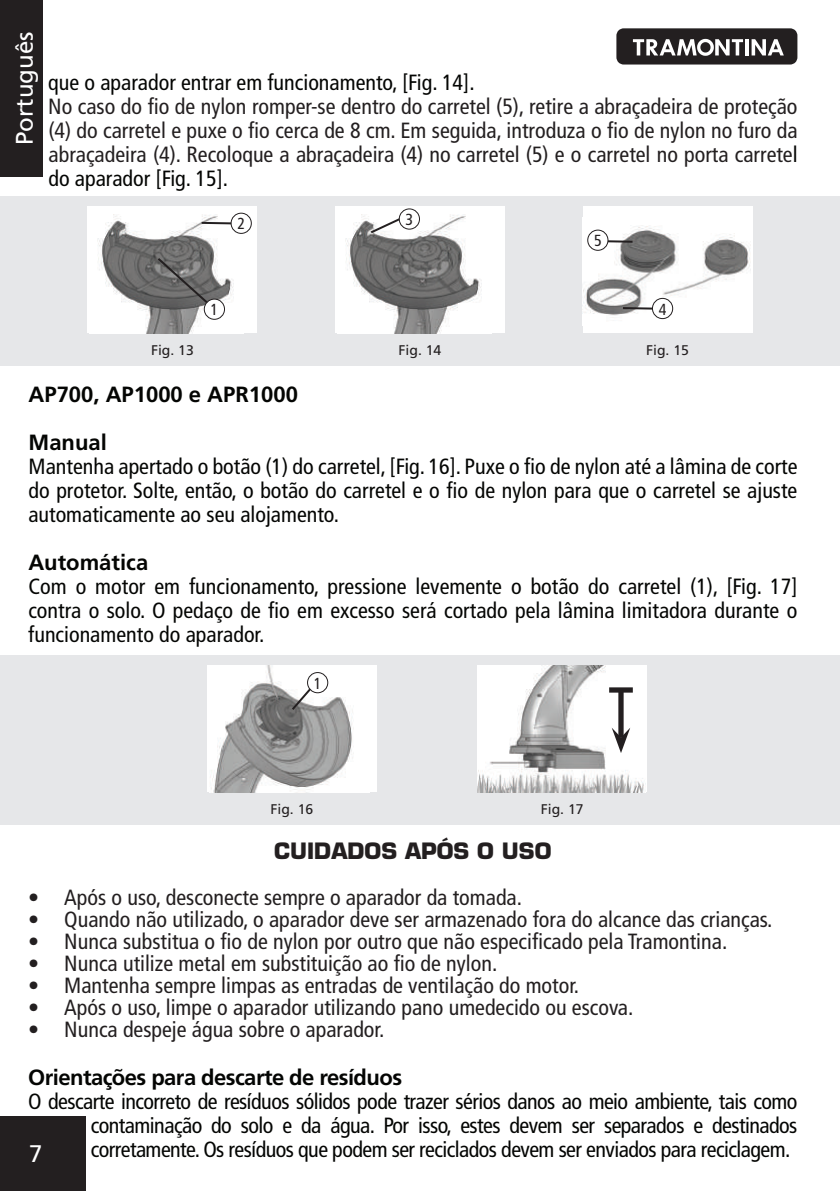
<style>
.page{position:relative;width:840px;height:1191px;background:#fff}
.page>*{position:absolute;margin:0;border:0;box-sizing:border-box;transform-origin:0 0}
.t1{font:24px "Frutiger";color:#fff}
.t2{font:condensed 22px/24px "Frutiger";color:#040503;text-align:justify}
.t3{font:condensed 22px/24px "Frutiger";color:#231f20;text-align:justify}
.t4{font:700 22px/48px "Frutiger";color:#040503}
.t5{font:700 22px "Frutiger";letter-spacing:-.025em;color:#040503}
.t6{font:700 22px "Eurostile";color:#231f20}
.t7{font:condensed 16px "Frutiger";color:#231f20}
.t8{font:14px "Frutiger";color:#231f20}
.s1{color:#040503}
</style>
<div class="page">
<svg style="left:616px;top:28px;width:181px;height:37px;background:#524f4f"></svg>
<div style="left:0;top:1116px;width:85px;height:75px;background:#231f20"></div>
<div style="left:0;top:196px;width:839px;height:169px;background:#e6e7e9"></div>
<div style="left:582px;top:206px;width:170px;height:127px;background:#fff"></div>
<img style="left:582px;top:225px;width:169px;height:95px">
<hr style="left:602px;top:240px;width:30px;height:3px;background:#231f20">
<div style="left:587px;top:230px;width:20px;height:20px;background:#fff;border-radius:50%"></div>
<div style="left:587px;top:230px;width:21px;height:21px;border:1px solid #231f20;border-radius:50%"></div>
<hr style="left:622px;top:307px;width:31px;height:2px;background:#231f20">
<div style="left:652px;top:298px;width:20px;height:20px;background:#fff;border-radius:50%"></div>
<div style="left:651px;top:298px;width:21px;height:21px;border:1px solid #231f20;border-radius:50%"></div>
<div style="left:87px;top:206px;width:170px;height:127px;background:#fff"></div>
<img style="left:97px;top:212px;width:146px;height:121px">
<svg style="left:155px;top:256px;width:57px;height:51px;background:#696868"></svg>
<div style="left:204px;top:299px;width:20px;height:20px;background:#fff;border-radius:50%"></div>
<div style="left:204px;top:298px;width:21px;height:22px;border:1px solid #231f20;border-radius:50%"></div>
<hr style="left:201px;top:222px;width:31px;height:2px;background:#231f20">
<div style="left:231px;top:213px;width:20px;height:20px;background:#fff;border-radius:50%"></div>
<div style="left:230px;top:213px;width:22px;height:21px;border:1px solid #231f20;border-radius:50%"></div>
<div style="left:335px;top:206px;width:169px;height:127px;background:#fff"></div>
<img style="left:345px;top:208px;width:137px;height:125px">
<svg style="left:368px;top:215px;width:37px;height:20px"></svg>
<div style="left:399px;top:209px;width:20px;height:20px;background:#fff;border-radius:50%"></div>
<div style="left:398px;top:208px;width:22px;height:22px;border:1px solid #231f20;border-radius:50%"></div>
<div style="left:0;top:655px;width:839px;height:169px;background:#e6e7e9"></div>
<div style="left:207px;top:665px;width:169px;height:127px;background:#fff"></div>
<img style="left:210px;top:665px;width:144px;height:127px">
<svg style="left:290px;top:683px;width:25px;height:29px"></svg>
<div style="left:307px;top:672px;width:20px;height:21px;background:#fff;border-radius:50%"></div>
<div style="left:307px;top:672px;width:21px;height:21px;border:1px solid #231f20;border-radius:50%"></div>
<img style="left:477px;top:665px;width:168px;height:127px">
<div style="left:618px;top:690px;width:5px;height:47px;background:#231f20"></div>
<div style="left:608px;top:687px;width:24px;height:5px;background:#231f20"></div>
<svg style="left:611px;top:727px;width:19px;height:26px"></svg>
<div style="left:0;top:0;width:43px;height:177px;background:#231f20"></div>
<p class="t1" style="left:10px;top:145px;width:115px;rotate:-90deg">Português</p>
<p class="t2" style="left:48px;top:71px;width:427px">que o aparador entrar em funcionamento, [Fig. 14].</p>
<p class="t3" style="left:48px;top:95px;width:750px">No caso do fio de nylon romper-se dentro do carretel (5), retire a abraçadeira de proteção (4) do carretel e puxe o fio cerca de 8 cm. Em seguida, introduza o fio de nylon no furo da abraçadeira (4). Recoloque a abraçadeira (4) no carretel (5) e o carretel no porta carrete<span class="s1">l do aparador [Fig. 15].</span></p>
<p class="t7" style="left:237px;top:214px;width:9px">2</p>
<p class="t7" style="left:405px;top:210px;width:9px">3</p>
<p class="t7" style="left:593px;top:231px;width:9px">5</p>
<p class="t8" style="left:151px;top:342px;width:44px">Fig. 13</p>
<p class="t7" style="left:210px;top:300px;width:9px">1</p>
<p class="t8" style="left:398px;top:342px;width:44px">Fig. 14</p>
<p class="t7" style="left:658px;top:300px;width:9px">4</p>
<p class="t8" style="left:645px;top:342px;width:44px">Fig. 15</p>
<p class="t4" style="left:29px;top:371px;width:271px">AP700, AP1000 e APR1000<br>Manual</p>
<p class="t2" style="left:28px;top:455px;width:770px">Mantenha apertado o botão (1) do carretel, [Fig. 16]. Puxe o fio de nylon até a lâmina de corte do protetor. Solte, então, o botão do carretel e o fio de nylon para que o carretel se ajuste automaticamente ao seu alojamento.</p>
<p class="t4" style="left:28px;top:539px;width:121px">Automática</p>
<p class="t2" style="left:28px;top:575px;width:770px">Com o motor em funcionamento, pressione levemente o botão do carretel (1), [Fig. 17] contra o solo. O pedaço de fio em excesso será cortado pela lâmina limitadora durante o funcionamento do aparador.</p>
<p class="t7" style="left:313px;top:674px;width:9px">1</p>
<p class="t8" style="left:270px;top:801px;width:44px">Fig. 16</p>
<p class="t8" style="left:540px;top:801px;width:44px">Fig. 17</p>
<p class="t6" style="left:274px;top:837px;width:30px">CUID</p>
<p class="t6" style="left:331px;top:837px;width:221px">ADOS APÓS O USO</p>
<p class="t3" style="left:28px;top:885px;width:495px">• Após o uso, desconecte sempre o aparador da tomada.</p>
<p class="t3" style="left:28px;top:907px;width:745px">• Quando não utilizado, o aparador deve ser armazenado fora do alcance das crianças.</p>
<p class="t3" style="left:28px;top:929px;width:700px">• Nunca substitua o fio de nylon por outro que não especificado pela Tramontina.</p>
<p class="t3" style="left:28px;top:951px;width:470px">• Nunca utilize metal em substituição ao fio de nylon.</p>
<p class="t3" style="left:28px;top:973px;width:552px">• Mantenha sempre limpas as entradas de ventilação do motor.</p>
<p class="t3" style="left:28px;top:995px;width:606px">• Após o uso, limpe o aparador utilizando pano umedecido ou escova.</p>
<p class="t3" style="left:28px;top:1017px;width:357px">• Nunca despeje água sobre o aparador.</p>
<p class="t5" style="left:28px;top:1064px;width:375px">Orientações para descarte de resíduos</p>
<p class="t2" style="left:91px;top:1089px;width:707px;text-indent:-62px">O descarte incorreto de resíduos sólidos pode trazer sérios danos ao meio ambiente, tais como contaminação do solo e da água. Por isso, estes devem ser separados e destinados corretamente. Os resíduos que podem ser reciclados devem ser enviados para reciclagem.</p>
<p class="t1" style="left:29px;top:1139px;width:15px">7</p>
</div>
